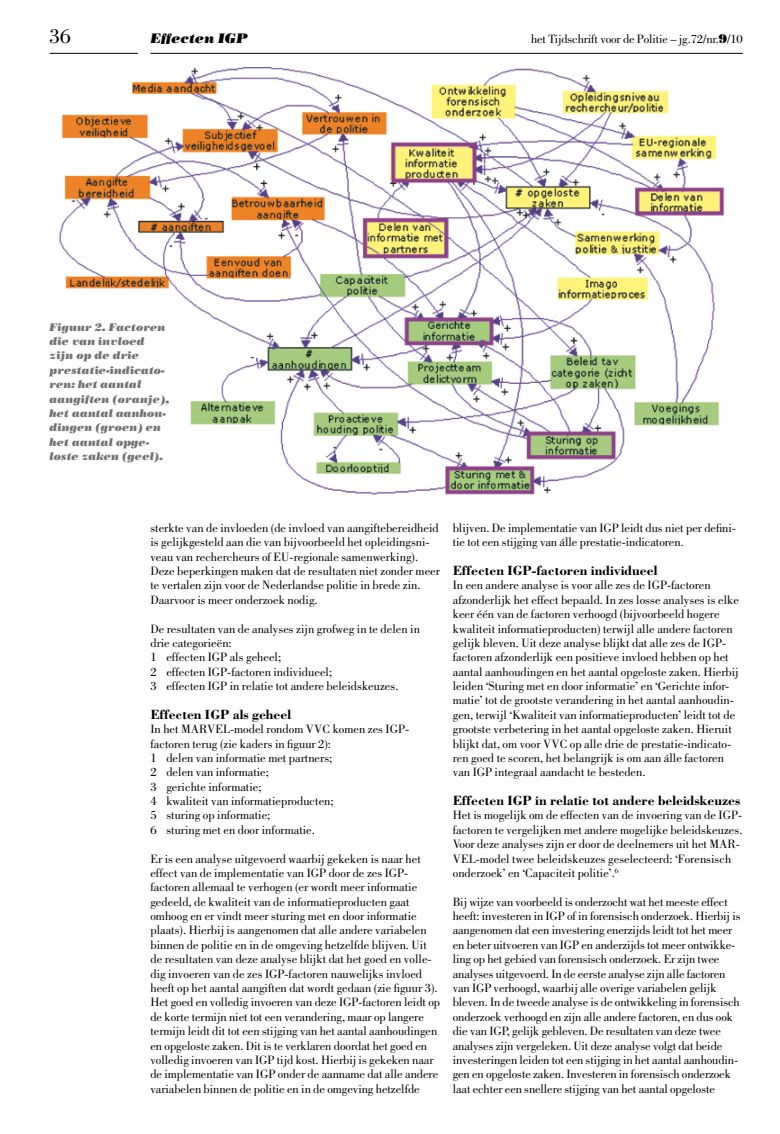
<style>
.page{position:relative;width:780px;height:1134px;background:#fff}
.page>*{position:absolute;margin:0;border:0;box-sizing:border-box;transform-origin:0 0}
.t1{font:21.25px "Bodoni";color:#000}
.t2{font:700 13.75px "Bodoni";color:#000}
.t3{font:italic 13.75px "Bodoni Poster";color:#000}
.t4{font:12.5px/14.4px "Bodoni";color:#000}
.t5{font:italic 11px/14.4px "Bodoni Poster";color:#707173}
.s1{font-family:"Bodoni Poster"}
</style>
<div class="page">
<hr style="left:150px;top:53px;width:592px;height:1px;background:#000">
<hr style="left:50px;top:53px;width:88px;height:1px;background:#000">
<img style="left:59px;top:67px;width:666px;height:428px">
<h1 class="t1" style="left:50px;top:24px;width:23px">36</h1>
<p class="t3" style="left:150px;top:30px;width:99px">Effecten IGP</p>
<p class="t4" style="left:531px;top:32px;width:213px">het Tijdschrift voor de Politie – jg.72/nr.<span class="s1">9</span>/10</p>
<p class="t5" style="left:50px;top:320px;width:121px">Figuur 2. Factoren die van invloed zijn op de drie prestatie-indicato&shy;ren: het aantal aangiften (oranje), het aantal aanhou&shy;dingen (groen) en het aantal opge&shy;loste zaken (geel).</p>
<p class="t4" style="left:150px;top:521px;width:291px">sterkte van de invloeden (de invloed van aangiftebereidheid is gelijkgesteld aan die van bijvoorbeeld het opleidingsni&shy;veau van rechercheurs of EU-regionale samenwerking).<br>Deze beperkingen maken dat de resultaten niet zonder meer te vertalen zijn voor de Nederlandse politie in brede zin.<br>Daarvoor is meer onderzoek nodig.</p>
<p class="t4" style="left:150px;top:621px;width:271px">De resultaten van de analyses zijn grofweg in te delen in drie categorieën:<br>1 effecten IGP als geheel;<br>2 effecten IGP-factoren individueel;<br>3 effecten IGP in relatie tot andere beleidskeuzes.</p>
<p class="t2" style="left:150px;top:706px;width:142px">Effecten IGP als geheel</p>
<p class="t4" style="left:150px;top:722px;width:260px">In het MARVEL-model rondom VVC komen zes IGP&shy;factoren terug (zie kaders in figuur 2):<br>1 delen van informatie met partners;<br>2 delen van informatie;<br>3 gerichte informatie;<br>4 kwaliteit van informatieproducten;<br>5 sturing op informatie;<br>6 sturing met en door informatie.</p>
<p class="t4" style="left:150px;top:851px;width:291px">Er is een analyse uitgevoerd waarbij gekeken is naar het effect van de implementatie van IGP door de zes IGP&shy;factoren allemaal te verhogen (er wordt meer informatie gedeeld, de kwaliteit van de informatieproducten gaat omhoog en er vindt meer sturing met en door informatie plaats). Hierbij is aangenomen dat alle andere variabelen binnen de politie en in de omgeving hetzelfde blijven. Uit de resultaten van deze analyse blijkt dat het goed en volle&shy;dig invoeren van de zes IGP-factoren nauwelijks invloed heeft op het aantal aangiften dat wordt gedaan (zie figuur 3).<br>Het goed en volledig invoeren van deze IGP-factoren leidt op de korte termijn niet tot een verandering, maar op langere termijn leidt dit tot een stijging van het aantal aanhoudingen en opgeloste zaken. Dit is te verklaren doordat het goed en volledig invoeren van IGP tijd kost. Hierbij is gekeken naar de implementatie van IGP onder de aanname dat alle andere variabelen binnen de politie en in de omgeving hetzelfde</p>
<p class="t4" style="left:453px;top:521px;width:285px">blijven. De implementatie van IGP leidt dus niet per defini&shy;tie tot een stijging van álle prestatie-indicatoren.</p>
<p class="t2" style="left:453px;top:562px;width:206px">Effecten IGP-factoren individueel</p>
<p class="t4" style="left:453px;top:578px;width:287px">In een andere analyse is voor alle zes de IGP-factoren afzonderlijk het effect bepaald. In zes losse analyses is elke keer één van de factoren verhoogd (bijvoorbeeld hogere kwaliteit informatieproducten) terwijl alle andere factoren gelijk bleven. Uit deze analyse blijkt dat alle zes de IGP&shy;factoren afzonderlijk een positieve invloed hebben op het aantal aanhoudingen en het aantal opgeloste zaken. Hierbij leiden ‘Sturing met en door informatie’ en ‘Gerichte infor&shy;matie’ tot de grootste verandering in het aantal aanhoudin&shy;gen, terwijl ‘Kwaliteit van informatieproducten’ leidt tot de grootste verbetering in het aantal opgeloste zaken. Hieruit blijkt dat, om voor VVC op alle drie de prestatie-indicato&shy;ren goed te scoren, het belangrijk is om aan álle factoren van IGP integraal aandacht te besteden.</p>
<p class="t2" style="left:453px;top:792px;width:289px">Effecten IGP in relatie tot andere beleidskeuzes</p>
<p class="t4" style="left:453px;top:808px;width:291px">Het is mogelijk om de effecten van de invoering van de IGP&shy;factoren te vergelijken met andere mogelijke beleidskeuzes.<br>Voor deze analyses zijn er door de deelnemers uit het MAR-VEL-model twee beleidskeuzes geselecteerd: ‘Forensisch onderzoek’ en ‘Capaciteit politie’.<sup>6</sup></p>
<p class="t4" style="left:453px;top:894px;width:289px">Bij wijze van voorbeeld is onderzocht wat het meeste effect heeft: investeren in IGP of in forensisch onderzoek. Hierbij is aangenomen dat een investering enerzijds leidt tot het meer en beter uitvoeren van IGP en anderzijds tot meer ontwikke&shy;ling op het gebied van forensisch onderzoek. Er zijn twee analyses uitgevoerd. In de eerste analyse zijn alle factoren van IGP verhoogd, waarbij alle overige variabelen gelijk bleven. In de tweede analyse is de ontwikkeling in forensisch onderzoek verhoogd en zijn alle andere factoren, en dus ook die van IGP, gelijk gebleven. De resultaten van deze twee analyses zijn vergeleken. Uit deze analyse volgt dat beide investeringen leiden tot een stijging in het aantal aanhoudin&shy;gen en opgeloste zaken. Investeren in forensisch onderzoek laat echter een snellere stijging van het aantal opgeloste</p>
</div>
